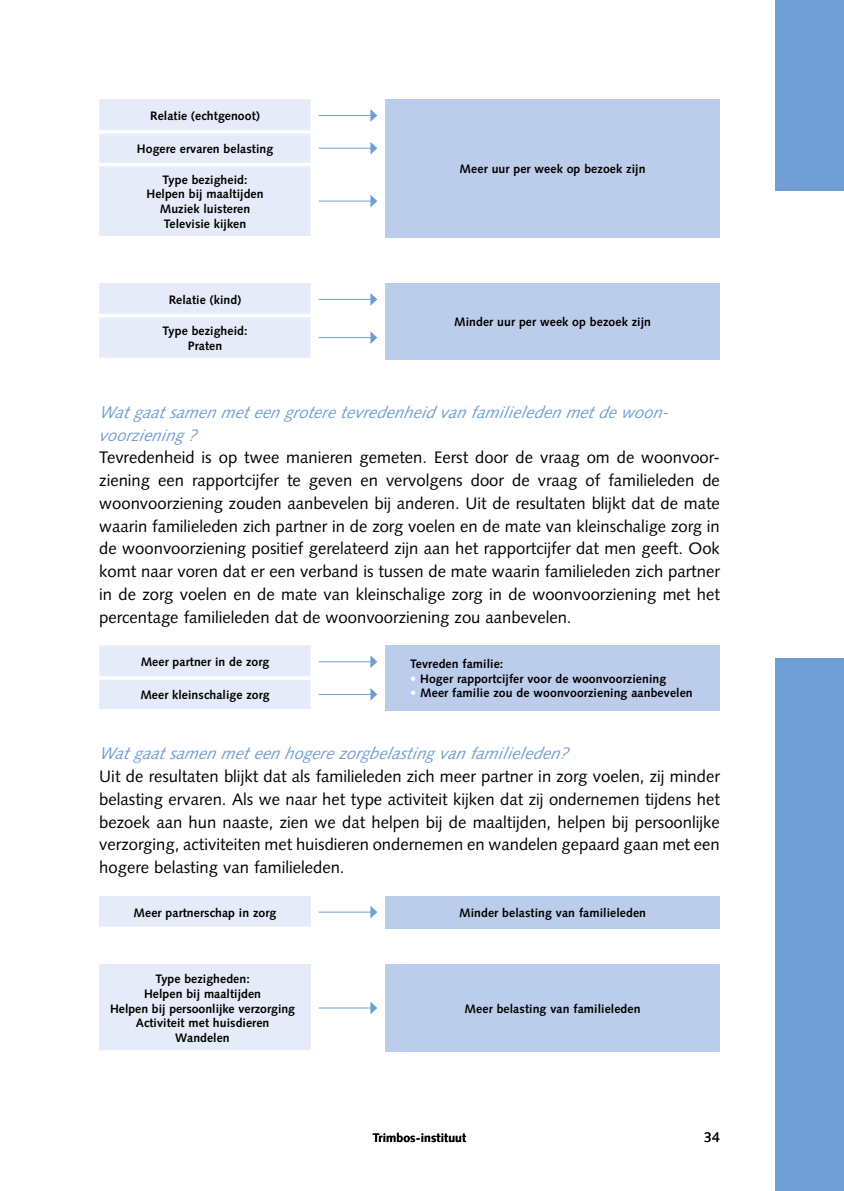
<style>
.page{position:relative;width:844px;height:1191px;background:#fff}
.page>*{position:absolute;margin:0;border:0;box-sizing:border-box;transform-origin:0 0}
.t1{font:16.62px/22.8px "Syntax LT Std";color:#000;text-align:justify}
.t2{font:italic 16.62px/22.8px "Syntax LT Std";color:#6f9ed4}
.t3{font:14px "Syntax LT Std";color:#000}
.t4{font:700 12.25px/14.7px "Syntax LT Std";letter-spacing:.005em;color:#000;text-align:center}
.s1{color:#fff}
</style>
<div class="page">
<div style="left:775px;top:658px;width:68px;height:533px;background:#6f9ed4"></div>
<div style="left:775px;top:0;width:68px;height:190px;background:#6f9ed4"></div>
<div style="left:385px;top:99px;width:334px;height:139px;background:#bccdeb"></div>
<svg style="left:99px;top:99px;width:279px;height:137px"></svg>
<div style="left:385px;top:283px;width:334px;height:76px;background:#bccdeb"></div>
<svg style="left:99px;top:283px;width:279px;height:75px"></svg>
<div style="left:385px;top:645px;width:334px;height:65px;background:#bccdeb"></div>
<svg style="left:99px;top:645px;width:279px;height:64px"></svg>
<div style="left:99px;top:895px;width:212px;height:33px;background:#e5ebf8"></div>
<div style="left:385px;top:895px;width:334px;height:33px;background:#bccdeb"></div>
<svg style="left:99px;top:927px;width:212px;height:1px"></svg>
<hr style="left:318px;top:911px;width:53px;height:1px;background:#6f9ed4">
<svg style="left:370px;top:906px;width:7px;height:12px"></svg>
<div style="left:99px;top:964px;width:212px;height:88px;background:#e5ebf8"></div>
<div style="left:385px;top:964px;width:334px;height:88px;background:#bccdeb"></div>
<hr style="left:99px;top:1050px;width:212px;height:3px;background:#fff">
<hr style="left:318px;top:1007px;width:53px;height:1px;background:#6f9ed4">
<svg style="left:370px;top:1001px;width:7px;height:13px"></svg>
<p class="t4" style="left:150px;top:109px;width:111px">Relatie (echtgenoot)</p>
<p class="t4" style="left:137px;top:141px;width:138px">Hogere ervaren belasting</p>
<p class="t4" style="left:146px;top:172px;width:118px">Type bezigheid:<br>Helpen bij maaltijden<br>Muziek luisteren<br>Televisie kijken</p>
<p class="t4" style="left:169px;top:292px;width:74px">Relatie (kind)</p>
<p class="t4" style="left:163px;top:323px;width:86px">Type bezigheid:<br>Praten</p>
<p class="t4" style="left:459px;top:162px;width:187px">Meer uur per week op bezoek zijn</p>
<p class="t4" style="left:454px;top:314px;width:198px">Minder uur per week op bezoek zijn</p>
<p class="t2" style="left:99px;top:401px;width:574px">Wat gaat samen met een grotere tevredenheid van familieleden met de woon&shy;voorziening ?</p>
<p class="t1" style="left:99px;top:446px;width:622px">Tevredenheid is op twee manieren gemeten. Eerst door de vraag om de woonvoor&shy;ziening een rapportcijfer te geven en vervolgens door de vraag of familieleden de woonvoorziening zouden aanbevelen bij anderen. Uit de resultaten blijkt dat de mate waarin familieleden zich partner in de zorg voelen en de mate van kleinschalige zorg in de woonvoorziening positief gerelateerd zijn aan het rapportcijfer dat men geeft. Ook komt naar voren dat er een verband is tussen de mate waarin familieleden zich partner in de zorg voelen en de mate van kleinschalige zorg in de woonvoorziening met het percentage familieleden dat de woonvoorziening zou aanbevelen.</p>
<p class="t4" style="left:141px;top:655px;width:130px">Meer partner in de zorg</p>
<p class="t4" style="left:410px;top:656px;width:95px">Tevreden familie:</p>
<p class="t4" style="left:410px;top:671px;width:258px"><span class="s1">•</span> Hoger rapportcijfer voor de woonvoorziening</p>
<p class="t4" style="left:140px;top:687px;width:131px">Meer kleinschalige zorg</p>
<p class="t4" style="left:410px;top:686px;width:284px"><span class="s1">•</span> Meer familie zou de woonvoorziening aanbevelen</p>
<p class="t2" style="left:99px;top:742px;width:474px">Wat gaat samen met een hogere zorgbelasting van familieleden?</p>
<p class="t1" style="left:99px;top:765px;width:622px">Uit de resultaten blijkt dat als familieleden zich meer partner in zorg voelen, zij minder belasting ervaren. Als we naar het type activiteit kijken dat zij ondernemen tijdens het bezoek aan hun naaste, zien we dat helpen bij de maaltijden, helpen bij persoonlijke verzorging, activiteiten met huisdieren ondernemen en wandelen gepaard gaan met een hogere belasting van familieleden.</p>
<p class="t4" style="left:134px;top:905px;width:144px">Meer partnerschap in zorg</p>
<p class="t4" style="left:459px;top:905px;width:188px">Minder belasting van familieleden</p>
<p class="t4" style="left:110px;top:971px;width:186px">Type bezigheden:<br>Helpen bij maaltijden<br>Helpen bij persoonlijke verzorging<br>Activiteit met huisdieren<br>Wandelen</p>
<p class="t4" style="left:464px;top:1001px;width:177px">Meer belasting van familieleden</p>
<p class="t4" style="left:372px;top:1130px;width:95px">Trimbos-instituut</p>
<p class="t3" style="left:704px;top:1129px;width:17px">34</p>
</div>
